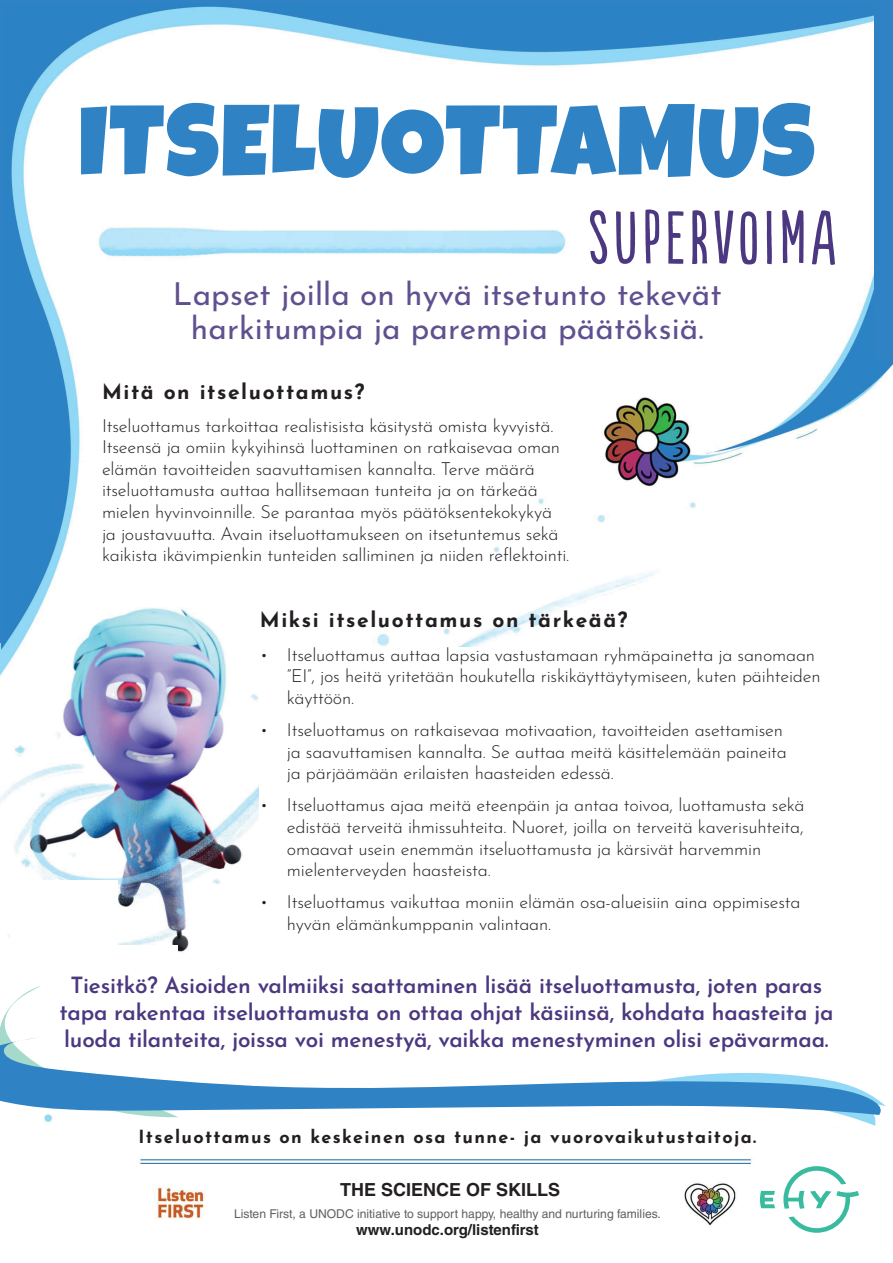
<style>
.page{position:relative;width:893px;height:1263px;background:#fff}
.page>*{position:absolute;margin:0;border:0;box-sizing:border-box;transform-origin:0 0}
.t1{font:100.5px "Luckiest Guy";letter-spacing:.015em;color:#2f83c5}
.t2{font:70.5px "Populaire";letter-spacing:.075em;color:#4b3880}
.t3{font:31.5px/34.5px "Josefin Sans";letter-spacing:.005em;color:#615090;text-align:center}
.t4{font:600 22.5px/27px "Josefin Sans";letter-spacing:-.01em;color:#4b3880;text-align:center}
.t5{font:700 21px "Josefin Sans";letter-spacing:.075em;color:#231f20}
.leipis{font:300 18px/21.6px "Josefin Sans";letter-spacing:-.01em;color:#231f20}
.t6{font:700 18px "Josefin Sans";letter-spacing:.075em;color:#231f20}
.t7{font:700 18px "Helvetica LT Std";color:#231f20}
.t8{font:700 15px "Helvetica LT Std";color:#231f20}
.t9{font:12.15px "Helvetica LT Std";color:#5f6060}
</style>
<div class="page">
<img style="left:0;top:2px;width:892px;height:1224px">
<hr style="left:0;top:625px;width:1px;height:45px;background:#91d8f5">
<hr style="left:0;top:0;width:2px;height:642px;background:#2f83c5">
<hr style="left:0;top:0;width:893px;height:2px;background:#2f83c5">
<div style="left:875px;top:0;width:18px;height:361px;background:#2f83c5"></div>
<div style="left:10px;top:880px;width:107px;height:206px;background:#fff"></div>
<div style="left:101px;top:946px;width:77px;height:139px;background:#fff"></div>
<div style="left:161px;top:983px;width:732px;height:109px;background:#fff"></div>
<div style="left:101px;top:1098px;width:665px;height:25px;background:#fff"></div>
<svg style="left:0;top:985px;width:178px;height:133px"></svg>
<svg style="left:574px;top:1115px;width:312px;height:11px"></svg>
<svg style="left:0;top:1037px;width:886px;height:78px"></svg>
<div style="left:260px;top:647px;width:579px;height:306px;background:#fff"></div>
<div style="left:766px;top:1129px;width:87px;height:109px;background:#fff"></div>
<svg style="left:760px;top:1191px;width:15px;height:17px"></svg>
<svg style="left:783px;top:1166px;width:76px;height:67px"></svg>
<p class="t1" style="left:78px;top:75px;width:738px">ITSELUOTTAMUS</p>
<p class="t2" style="left:588px;top:201px;width:249px">SUPERVOIMA</p>
<p class="t3" style="left:173px;top:274px;width:550px">Lapset joilla on hyvä itsetunto tekevät harkitumpia ja parempia päätöksiä.</p>
<p class="t5" style="left:102px;top:376px;width:264px">Mitä on itseluottamus?</p>
<p class="leipis" style="left:102px;top:413px;width:469px">Itseluottamus tarkoittaa realistisista käsitystä omista kyvyistä.<br>Itseensä ja omiin kykyihinsä luottaminen on ratkaisevaa oman elämän tavoitteiden saavuttamisen kannalta. Terve määrä itseluottamusta auttaa hallitsemaan tunteita ja on tärkeää mielen hyvinvoinnille. Se parantaa myös päätöksentekokykyä ja joustavuutta. Avain itseluottamukseen on itsetuntemus sekä kaikista ikävimpienkin tunteiden salliminen ja niiden reflektointi.</p>
<p class="t5" style="left:260px;top:604px;width:369px">Miksi itseluottamus on tärkeää?</p>
<p class="leipis" style="left:287px;top:642px;width:535px;text-indent:-27px">• Itseluottamus auttaa lapsia vastustamaan ryhmäpainetta ja sanomaan ”EI”, jos heitä yritetään houkutella riskikäyttäytymiseen, kuten päihteiden käyttöön.</p>
<p class="leipis" style="left:287px;top:717px;width:502px;text-indent:-27px">• Itseluottamus on ratkaisevaa motivaation, tavoitteiden asettamisen ja saavuttamisen kannalta. Se auttaa meitä käsittelemään paineita ja pärjäämään erilaisten haasteiden edessä.</p>
<p class="leipis" style="left:287px;top:793px;width:519px;text-indent:-27px">• Itseluottamus ajaa meitä eteenpäin ja antaa toivoa, luottamusta sekä edistää terveitä ihmissuhteita. Nuoret, joilla on terveitä kaverisuhteita, omaavat usein enemmän itseluottamusta ja kärsivät harvemmin mielenterveyden haasteista.</p>
<p class="leipis" style="left:287px;top:890px;width:515px;text-indent:-27px">• Itseluottamus vaikuttaa moniin elämän osa-alueisiin aina oppimisesta hyvän elämänkumppanin valintaan.</p>
<p class="t4" style="left:59px;top:970px;width:776px">Tiesitkö? Asioiden valmiiksi saattaminen lisää itseluottamusta, joten paras tapa rakentaa itseluottamusta on ottaa ohjat käsiinsä, kohdata haasteita ja luoda tilanteita, joissa voi menestyä, vaikka menestyminen olisi epävarmaa.</p>
<p class="t6" style="left:139px;top:1123px;width:619px">Itseluottamus on keskeinen osa tunne- ja vuorovaikutustaitoja.</p>
<p class="t7" style="left:340px;top:1179px;width:222px">THE SCIENCE OF SKILLS</p>
<p class="t9" style="left:234px;top:1206px;width:428px">Listen First, a UNODC initiative to support happy, healthy and nurturing families.</p>
<p class="t8" style="left:356px;top:1221px;width:184px">www.unodc.org/listenfirst</p>
</div>
